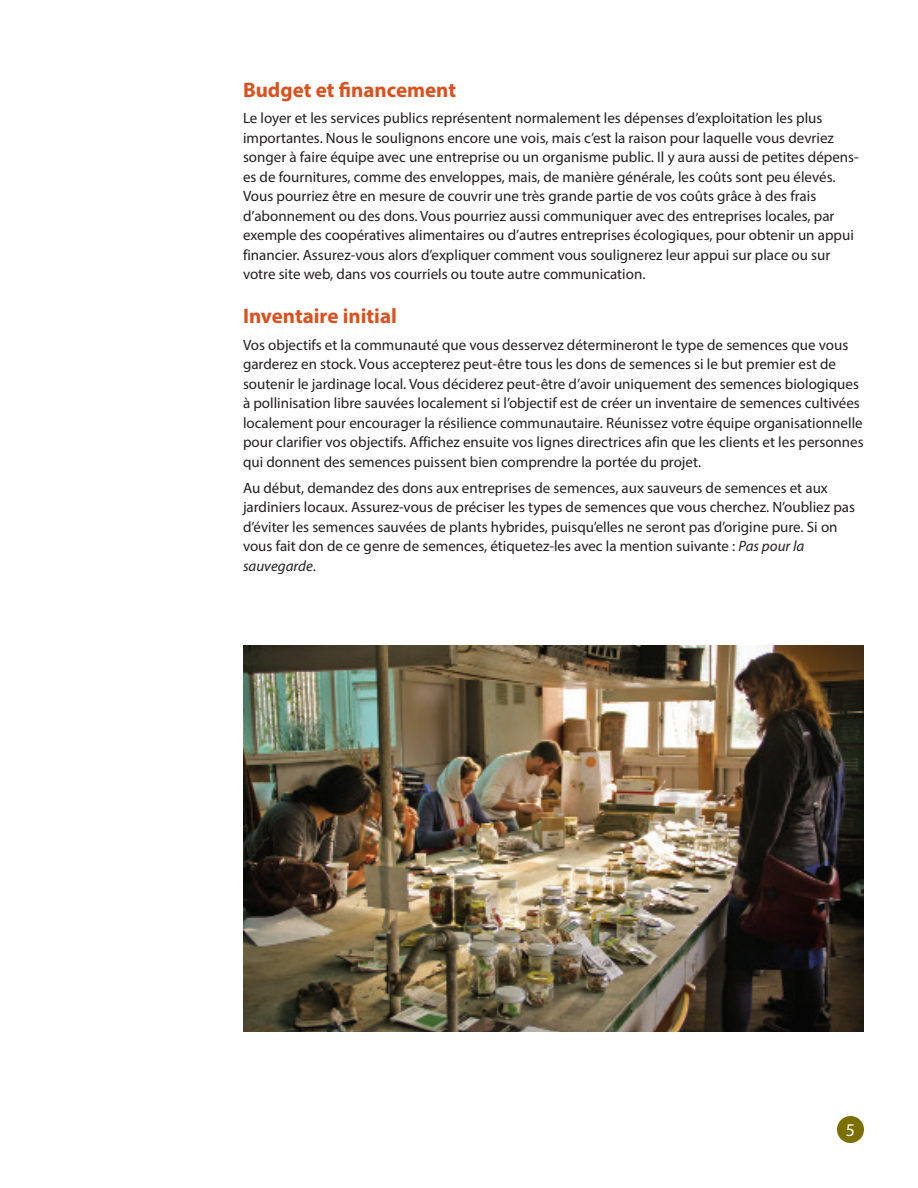
<style>
.page{position:relative;width:918px;height:1188px;background:#fff}
.page>*{position:absolute;margin:0;border:0;box-sizing:border-box;transform-origin:0 0}
.t1{font:700 21px "Myriad Pro";color:#da511d}
.t2{font:18px "Myriad Pro";color:#fff}
.t3{font:15px/19.5px "Myriad Pro";color:#231f20}
.s1{font-style:italic}
</style>
<div class="page">
<img style="left:243px;top:646px;width:621px;height:385px">
<div style="left:837px;top:1116px;width:27px;height:27px;background:#7a6f00;border-radius:50%"></div>
<p class="t1" style="left:243px;top:76px;width:215px">Budget et financement</p>
<p class="t3" style="left:243px;top:108px;width:617px">Le loyer et les services publics représentent normalement les dépenses d’exploitation les plus importantes. Nous le soulignons encore une vois, mais c’est la raison pour laquelle vous devriez songer à faire équipe avec une entreprise ou un organisme public. Il y aura aussi de petites dépens&shy;es de fournitures, comme des enveloppes, mais, de manière générale, les coûts sont peu élevés.<br>Vous pourriez être en mesure de couvrir une très grande partie de vos coûts grâce à des frais d’abonnement ou des dons. Vous pourriez aussi communiquer avec des entreprises locales, par exemple des coopératives alimentaires ou d’autres entreprises écologiques, pour obtenir un appui financier. Assurez-vous alors d’expliquer comment vous soulignerez leur appui sur place ou sur votre site web, dans vos courriels ou toute autre communication.</p>
<p class="t1" style="left:243px;top:302px;width:155px">Inventaire initial</p>
<p class="t3" style="left:243px;top:334px;width:622px">Vos objectifs et la communauté que vous desservez détermineront le type de semences que vous garderez en stock. Vous accepterez peut-être tous les dons de semences si le but premier est de soutenir le jardinage local. Vous déciderez peut-être d’avoir uniquement des semences biologiques à pollinisation libre sauvées localement si l’objectif est de créer un inventaire de semences cultivées localement pour encourager la résilience communautaire. Réunissez votre équipe organisationnelle pour clarifier vos objectifs. Affichez ensuite vos lignes directrices afin que les clients et les personnes qui donnent des semences puissent bien comprendre la portée du projet.</p>
<p class="t3" style="left:243px;top:478px;width:614px">Au début, demandez des dons aux entreprises de semences, aux sauveurs de semences et aux jardiniers locaux. Assurez-vous de préciser les types de semences que vous cherchez. N’oubliez pas d’éviter les semences sauvées de plants hybrides, puisqu’elles ne seront pas d’origine pure. Si on vous fait don de ce genre de semences, étiquetez-les avec la mention suivante : <span class="s1">Pas pour la sauvegarde</span>.</p>
<p class="t2" style="left:846px;top:1119px;width:11px">5</p>
</div>
